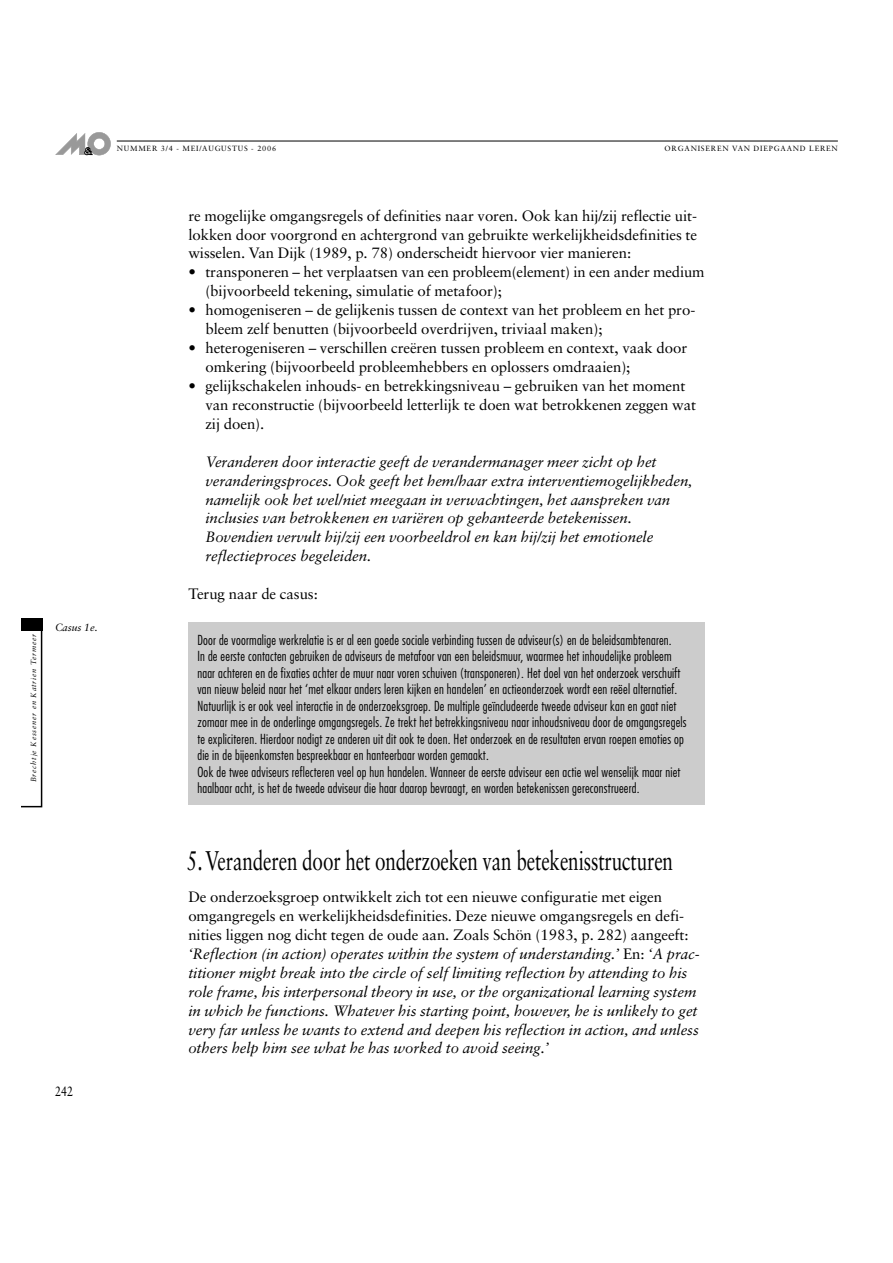
<style>
.page{position:relative;width:893px;height:1263px;background:#fff}
.page>*{position:absolute;margin:0;border:0;box-sizing:border-box;transform-origin:0 0}
.t1{font:27px "Sabon";letter-spacing:-.005em;color:#000;scale:.7 1}
.t2{font:italic 15px/18.9px "Sabon";letter-spacing:-.005em;color:#000}
.t3{font:15px/18.9px "Sabon";letter-spacing:-.005em;color:#000}
.t4{font:300 condensed 13.5px/16.5px "Futura";letter-spacing:.015em;color:#000}
.t5{font:13.5px "Sabon";color:#000;scale:.8 1}
.t6{font:italic 10.5px "Sabon";letter-spacing:-.005em;color:#000}
.t7{font:700 9px "Futura";color:#fff}
.t8{font:7.5px "Sabon";letter-spacing:.105em;color:#000}
.t9{font:italic 7.5px "Sabon";letter-spacing:.105em;color:#000}
.s1{font-style:normal}
</style>
<div class="page">
<svg style="left:21px;top:631px;width:21px;height:176px"></svg>
<div style="left:21px;top:618px;width:21px;height:13px;background:#000"></div>
<div style="left:88px;top:132px;width:22px;height:23px;background:#999;border-radius:50%"></div>
<div style="left:87px;top:132px;width:24px;height:23px;border:1px solid #999;border-radius:50%"></div>
<div style="left:94px;top:138px;width:11px;height:11px;background:#fff;border-radius:50%"></div>
<div style="left:93px;top:138px;width:12px;height:12px;border:1px solid #999;border-radius:50%"></div>
<svg style="left:55px;top:133px;width:30px;height:22px"></svg>
<hr style="left:117px;top:141px;width:720px;height:1px;background:#000">
<div style="left:188px;top:623px;width:516px;height:182px;background:#ccc"></div>
<p class="t7" style="left:84px;top:147px;width:9px">&amp;</p>
<p class="t8" style="left:117px;top:146px;width:161px">NUMMER 3/4 - MEI/AUGUSTUS - 2006</p>
<p class="t8" style="left:664px;top:146px;width:175px">ORGANISEREN VAN DIEPGAAND LEREN</p>
<p class="t9" style="left:30px;top:782px;width:150px;rotate:-90deg">Brechtje Kessener en Katrien Termeer</p>
<p class="t6" style="left:55px;top:623px;width:44px">Casus 1e.</p>
<p class="t5" style="left:55px;top:1085px;width:24px">242</p>
<p class="t3" style="left:188px;top:207px;width:510px;text-align:justify">re mogelijke omgangsregels of definities naar voren. Ook kan hij/zij reflectie uit&shy;lokken door voorgrond en achtergrond van gebruikte werkelijkheidsdefinities te wisselen. Van Dijk (1989, p. 78) onderscheidt hiervoor vier manieren:</p>
<p class="t3" style="left:205px;top:264px;width:500px;text-indent:-17px">• transponeren – het verplaatsen van een probleem(element) in een ander medium (bijvoorbeeld tekening, simulatie of metafoor);</p>
<p class="t3" style="left:205px;top:302px;width:491px;text-indent:-17px">• homogeniseren – de gelijkenis tussen de context van het probleem en het pro&shy;bleem zelf benutten (bijvoorbeeld overdrijven, triviaal maken);</p>
<p class="t3" style="left:205px;top:340px;width:483px;text-indent:-17px">• heterogeniseren – verschillen creëren tussen probleem en context, vaak door omkering (bijvoorbeeld probleemhebbers en oplossers omdraaien);</p>
<p class="t3" style="left:205px;top:378px;width:492px;text-indent:-17px">• gelijkschakelen inhouds- en betrekkingsniveau – gebruiken van het moment van reconstructie (bijvoorbeeld letterlijk te doen wat betrokkenen zeggen wat zij doen).</p>
<p class="t2" style="left:205px;top:453px;width:488px">Veranderen door interactie geeft de verandermanager meer zicht op het veranderingsproces. Ook geeft het hem/haar extra interventiemogelijkheden, namelijk ook het wel/niet meegaan in verwachtingen, het aanspreken van inclusies van betrokkenen en variëren op gehanteerde betekenissen.<br>Bovendien vervult hij/zij een voorbeeldrol en kan hij/zij het emotionele reflectieproces begeleiden.</p>
<p class="t3" style="left:188px;top:586px;width:131px">Terug naar de casus:</p>
<p class="t4" style="left:197px;top:632px;width:491px">Door de voormalige werkrelatie is er al een goede sociale verbinding tussen de adviseur(s) en de beleidsambtenaren.<br>In de eerste contacten gebruiken de adviseurs de metafoor van een beleidsmuur, waarmee het inhoudelijke probleem naar achteren en de fixaties achter de muur naar voren schuiven (transponeren). Het doel van het onderzoek verschuift van nieuw beleid naar het ‘met elkaar anders leren kijken en handelen’ en actieonderzoek wordt een reëel alternatief.<br>Natuurlijk is er ook veel interactie in de onderzoeksgroep. De multiple geïncludeerde tweede adviseur kan en gaat niet zomaar mee in de onderlinge omgangsregels. Ze trekt het betrekkingsniveau naar inhoudsniveau door de omgangsregels te expliciteren. Hierdoor nodigt ze anderen uit dit ook te doen. Het onderzoek en de resultaten ervan roepen emoties op die in de bijeenkomsten bespreekbaar en hanteerbaar worden gemaakt.<br>Ook de twee adviseurs reflecteren veel op hun handelen. Wanneer de eerste adviseur een actie wel wenselijk maar niet haalbaar acht, is het de tweede adviseur die haar daarop bevraagt, en worden betekenissen gereconstrueerd.</p>
<h1 class="t1" style="left:187px;top:850px;width:696px">5. Veranderen door het onderzoeken van betekenisstructuren</h1>
<p class="t2" style="left:188px;top:889px;width:513px"><span class="s1">De onderzoeksgroep ontwikkelt zich tot een nieuwe configuratie met eigen omgangregels en werkelijkheidsdefinities. Deze nieuwe omgangsregels en defi&shy;nities liggen nog dicht tegen de oude aan. Zoals Schön (1983, p. 282) aangeeft: </span>‘Reflection (in action) operates within the system of understanding.’ <span class="s1">En:</span> ‘A prac&shy;titioner might break into the circle of self limiting reflection by attending to his role frame, his interpersonal theory in use, or the organizational learning system in which he functions. Whatever his starting point, however, he is unlikely to get very far unless he wants to extend and deepen his reflection in action, and unless others help him see what he has worked to avoid seeing.’</p>
</div>
